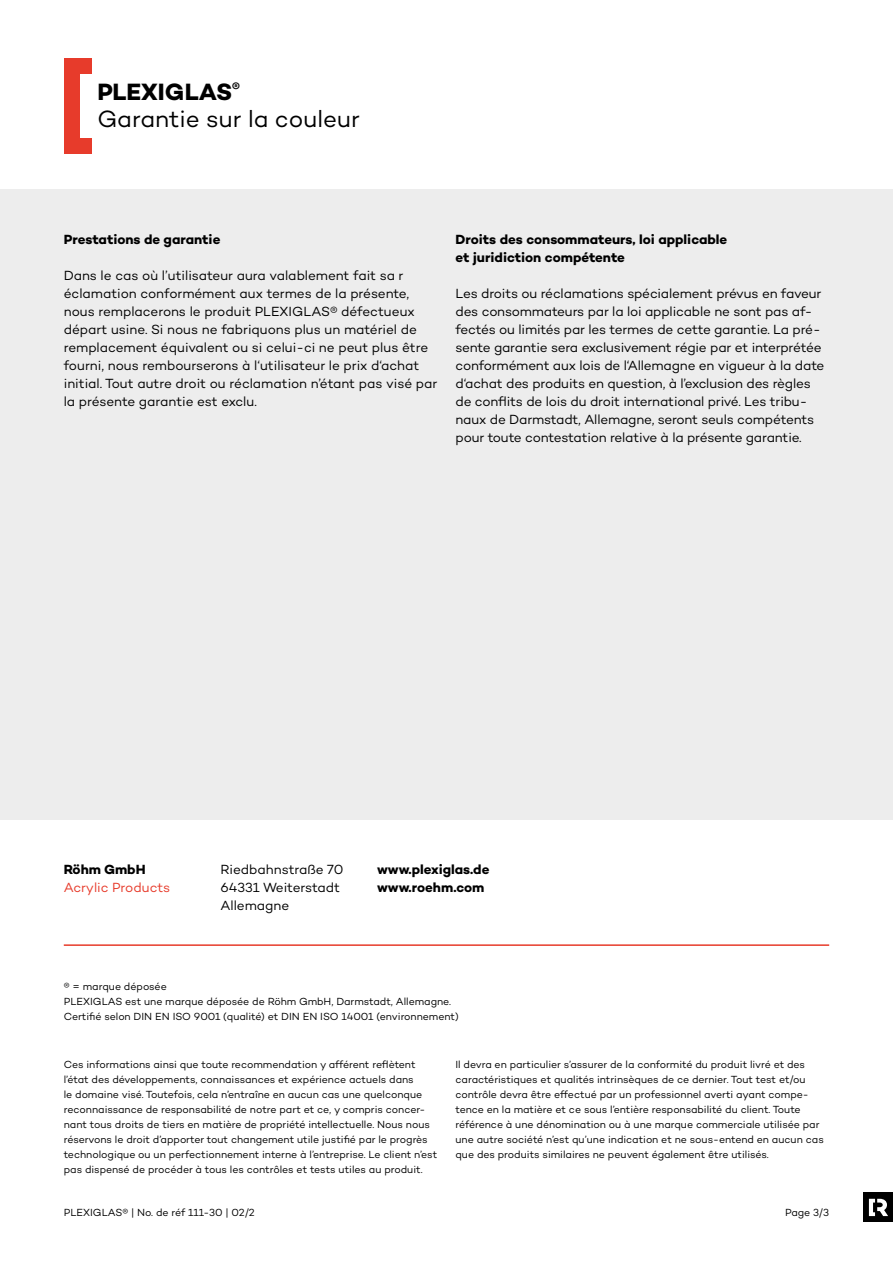
<style>
.page{position:relative;width:893px;height:1263px;background:#fff}
.page>*{position:absolute;margin:0;border:0;box-sizing:border-box;transform-origin:0 0}
.t1{font:24px/27px "Campton";color:#000}
.t2{font:13.5px/18px "Campton";letter-spacing:-.01em;color:#000}
.t3{font:700 13.5px/18px "Campton";color:#000}
.t4{font:13.5px "Campton";letter-spacing:-.005em;color:#e73b2b}
.t5{font:10.5px/15px "Campton";letter-spacing:-.005em;color:#000}
.s1{font-weight:700}
</style>
<div class="page">
<div style="left:64px;top:58px;width:16px;height:96px;background:#e73b2b"></div>
<div style="left:80px;top:58px;width:12px;height:16px;background:#e73b2b"></div>
<div style="left:79px;top:138px;width:13px;height:16px;background:#e73b2b"></div>
<div style="left:0;top:190px;width:893px;height:630px;background:#ededed"></div>
<hr style="left:64px;top:944px;width:765px;height:2px;background:#e73b2b">
<div style="left:863px;top:1192px;width:30px;height:30px;background:#000"></div>
<svg style="left:869px;top:1199px;width:19px;height:17px"></svg>
<h1 class="t1" style="left:97px;top:78px;width:264px"><span class="s1">PLEXIGLAS</span><sup>®<br></sup>Garantie sur la couleur</h1>
<p class="t3" style="left:64px;top:230px;width:158px">Prestations de garantie</p>
<p class="t2" style="left:64px;top:266px;width:375px">Dans le cas où l’utilisateur aura valablement fait sa r éclamation conformément aux termes de la présente, nous remplacerons le produit PLEXIGLAS® défectueux départ usine. Si nous ne fabriquons plus un matériel de remplacement équivalent ou si celui-ci ne peut plus être fourni, nous rembourserons à l‘utilisateur le prix d‘achat initial. Tout autre droit ou réclamation n’étant pas visé par la présente garantie est exclu.</p>
<p class="t3" style="left:455px;top:230px;width:273px">Droits des consommateurs, loi applicable et juridiction compétente</p>
<p class="t2" style="left:455px;top:284px;width:370px">Les droits ou réclamations spécialement prévus en faveur des consommateurs par la loi applicable ne sont pas af&shy;fectés ou limités par les termes de cette garantie. La pré&shy;sente garantie sera exclusivement régie par et interprétée conformément aux lois de l‘Allemagne en vigueur à la date d‘achat des produits en question, à l’exclusion des règles de conflits de lois du droit international privé. Les tribu&shy;naux de Darmstadt, Allemagne, seront seuls compétents pour toute contestation relative à la présente garantie.</p>
<p class="t3" style="left:64px;top:860px;width:83px">Röhm GmbH</p>
<p class="t4" style="left:64px;top:879px;width:108px">Acrylic Products</p>
<p class="t2" style="left:220px;top:860px;width:124px">Riedbahnstraße 70<br>64331 Weiterstadt<br>Allemagne</p>
<p class="t3" style="left:377px;top:860px;width:114px">www.plexiglas.de www.roehm.com</p>
<p class="t5" style="left:64px;top:979px;width:396px">® = marque déposée<br>PLEXIGLAS est une marque déposée de Röhm GmbH, Darmstadt, Allemagne.<br>Certifié selon DIN EN ISO 9001 (qualité) et DIN EN ISO 14001 (environnement)</p>
<p class="t5" style="left:64px;top:1056px;width:375px">Ces informations ainsi que toute recommendation y afférent reflètent l’état des développements, connaissances et expérience actuels dans<br>le domaine visé. Toutefois, cela n’entraîne en aucun cas une quelconque reconnaissance de responsabilité de notre part et ce, y compris concer&shy;nant tous droits de tiers en matière de propriété intellectuelle. Nous nous réservons le droit d’apporter tout changement utile justifié par le progrès technologique ou un perfectionnement interne à l’entreprise. Le client n’est pas dispensé de procéder à tous les contrôles et tests utiles au produit.</p>
<p class="t5" style="left:455px;top:1056px;width:370px">Il devra en particulier s’assurer de la conformité du produit livré et des caractéristiques et qualités intrinsèques de ce dernier. Tout test et/ou contrôle devra être effectué par un professionnel averti ayant compe&shy;tence en la matière et ce sous l’entière responsabilité du client. Toute référence à une dénomination ou à une marque commerciale utilisée par une autre société n’est qu’une indication et ne sous-entend en aucun cas que des produits similaires ne peuvent également être utilisés.</p>
<p class="t5" style="left:64px;top:1204px;width:192px">PLEXIGLAS® | No. de réf 111-30 | 02/2</p>
<p class="t5" style="left:785px;top:1204px;width:46px">Page 3/3</p>
</div>
